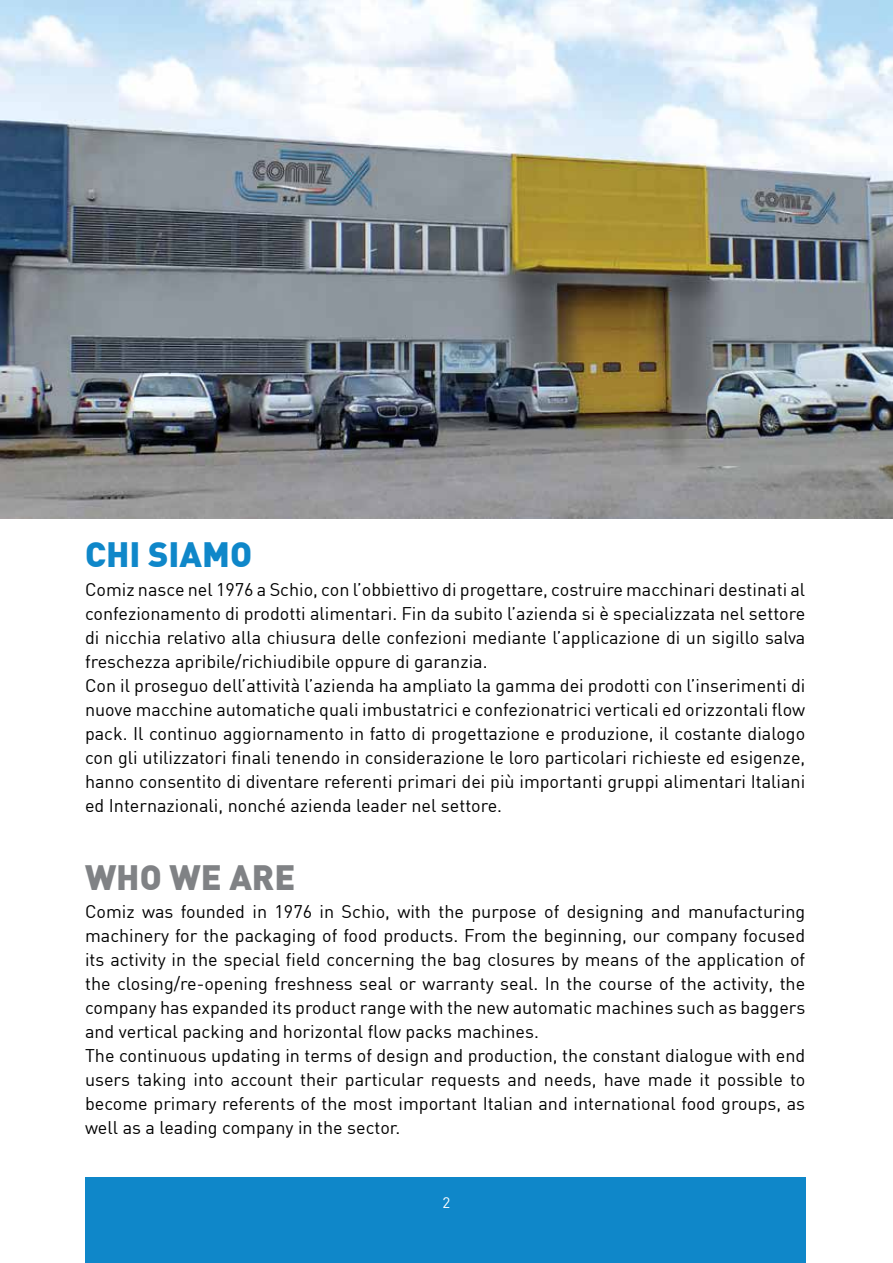
<style>
.page{position:relative;width:893px;height:1263px;background:#fff}
.page>*{position:absolute;margin:0;border:0;box-sizing:border-box;transform-origin:0 0}
.t1{font:900 34.5px "DIN";color:#0f87c9}
.t2{font:900 34.5px "DIN";color:#808285}
.t3{font:18px/24px "DIN";color:#000}
.t4{font:15px "DIN";color:#fff}
</style>
<div class="page">
<div style="left:85px;top:1178px;width:720px;height:85px;background:#0f87c9"></div>
<img style="left:0;top:0;width:893px;height:518px">
<h1 class="t1" style="left:85px;top:536px;width:169px">CHI SIAMO</h1>
<p class="t3" style="left:85px;top:578px;width:722px">Comiz nasce nel 1976 a Schio, con l’obbiettivo di progettare, costruire macchinari destinati al confezionamento di prodotti alimentari. Fin da subito l’azienda si è specializzata nel settore di nicchia relativo alla chiusura delle confezioni mediante l’applicazione di un sigillo salva freschezza apribile/richiudibile oppure di garanzia.<br>Con il proseguo dell’attività l’azienda ha ampliato la gamma dei prodotti con l’inserimenti di nuove macchine automatiche quali imbustatrici e confezionatrici verticali ed orizzontali flow pack. Il continuo aggiornamento in fatto di progettazione e produzione, il costante dialogo con gli utilizzatori finali tenendo in considerazione le loro particolari richieste ed esigenze, hanno consentito di diventare referenti primari dei più importanti gruppi alimentari Italiani ed Internazionali, nonché azienda leader nel settore.</p>
<h1 class="t2" style="left:85px;top:859px;width:212px">WHO WE ARE</h1>
<p class="t3" style="left:85px;top:900px;width:722px">Comiz was founded in 1976 in Schio, with the purpose of designing and manufacturing machinery for the packaging of food products. From the beginning, our company focused its activity in the special field concerning the bag closures by means of the application of the closing/re-opening freshness seal or warranty seal. In the course of the activity, the company has expanded its product range with the new automatic machines such as baggers and vertical packing and horizontal flow packs machines.<br>The continuous updating in terms of design and production, the constant dialogue with end users taking into account their particular requests and needs, have made it possible to become primary referents of the most important Italian and international food groups, as well as a leading company in the sector.</p>
<p class="t4" style="left:443px;top:1195px;width:9px">2</p>
</div>
